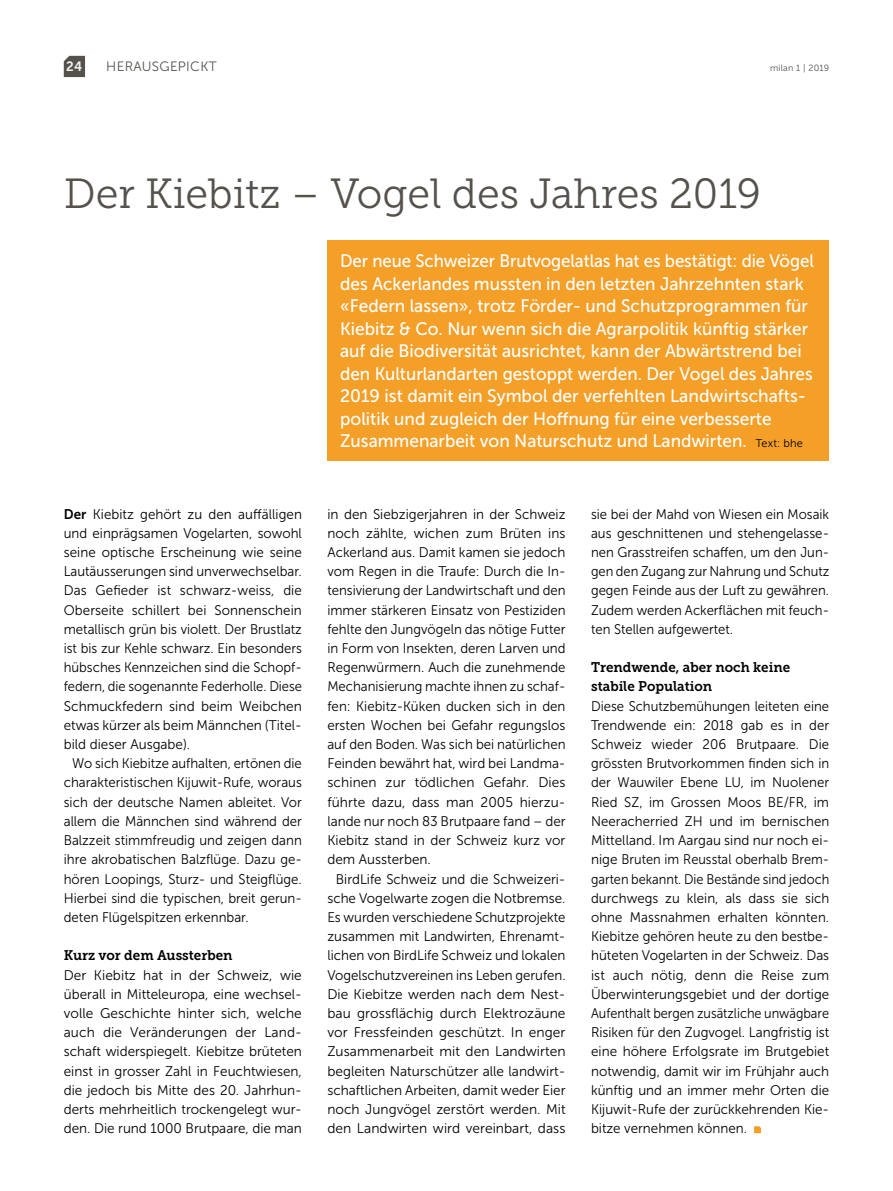
<style>
.page{position:relative;width:893px;height:1191px;background:#fff}
.page>*{position:absolute;margin:0;border:0;box-sizing:border-box;transform-origin:0 0}
.t1{font:42px "Museo Slab 300";color:#55524e}
.t2{font:18px/22.5px "Museo Sans 500";color:#fff;scale:.94 1}
.t3{font:13.95px/19.2px "Museo Sans 300";color:#000;text-align:justify;scale:.94 1}
.t4{font:13.95px/19.2px "Museo Sans 300";color:#000;text-align:justify}
.t5{font:13.95px/19.2px "Museo Sans 300";color:#000;text-align:justify;scale:.96 1}
.t6{font:13.95px/19.2px "Museo Slab 700";color:#000;scale:.96 1}
.t7{font:13.5px "Museo Sans 300";letter-spacing:.02em;color:#55524e}
.t8{font:13.5px "Museo Sans 700";color:#f3f3f2}
.t9{font:9px "Museo Sans 300";letter-spacing:.02em;color:#55524e}
.s1{font-family:"Museo Sans 700"}
.s2{font-family:"Museo Sans 300";font-size:11.25px;color:#000}
</style>
<div class="page">
<svg style="left:64px;top:56px;width:21px;height:21px"></svg>
<svg style="left:754px;top:1126px;width:7px;height:7px"></svg>
<div style="left:327px;top:240px;width:502px;height:221px;background:#f49f28"></div>
<p class="t8" style="left:66px;top:59px;width:18px">24</p>
<p class="t7" style="left:106px;top:59px;width:112px">HERAUSGEPICKT</p>
<p class="t9" style="left:770px;top:63px;width:61px">milan 1 | 2019</p>
<h1 class="t1" style="left:64px;top:171px;width:699px">Der Kiebitz – Vogel des Jahres 2019</h1>
<p class="t5" style="left:64px;top:504px;width:250px"><span class="s1">Der</span> Kiebitz gehört zu den auffälligen und einprägsamen Vogelarten, sowohl seine optische Erscheinung wie seine Lautäusserungen sind unverwechselbar.<br>Das Gefieder ist schwarz-weiss, die Oberseite schillert bei Sonnenschein metallisch grün bis violett. Der Brustlatz ist bis zur Kehle schwarz. Ein besonders hübsches Kennzeichen sind die Schopf&shy;federn, die sogenannte Federholle. Diese Schmuckfedern sind beim Weibchen etwas kürzer als beim Männchen (Titel&shy;bild dieser Ausgabe).</p>
<p class="t3" style="left:64px;top:754px;width:255px;text-indent:9px">Wo sich Kiebitze aufhalten, ertönen die charakteristischen Kijuwit-Rufe, woraus sich der deutsche Namen ableitet. Vor allem die Männchen sind während der Balzzeit stimmfreudig und zeigen dann ihre akrobatischen Balzflüge. Dazu ge&shy;hören Loopings, Sturz- und Steigflüge.<br>Hierbei sind die typischen, breit gerun&shy;deten Flügelspitzen erkennbar.</p>
<p class="t6" style="left:64px;top:946px;width:177px">Kurz vor dem Aussterben</p>
<p class="t4" style="left:64px;top:965px;width:240px">Der Kiebitz hat in der Schweiz, wie überall in Mitteleuropa, eine wechsel&shy;volle Geschichte hinter sich, welche auch die Veränderungen der Land&shy;schaft widerspiegelt. Kiebitze brüteten einst in grosser Zahl in Feuchtwiesen, die jedoch bis Mitte des 20. Jahrhun&shy;derts mehrheitlich trockengelegt wur&shy;den. Die rund 1000 Brutpaare, die man</p>
<p class="t2" style="left:340px;top:250px;width:505px">Der neue Schweizer Brutvogelatlas hat es bestätigt: die Vögel des Ackerlandes mussten in den letzten Jahrzehnten stark «Federn lassen», trotz Förder- und Schutzprogrammen für Kiebitz &amp; Co. Nur wenn sich die Agrarpolitik künftig stärker auf die Biodiversität ausrichtet, kann der Abwärtstrend bei den Kulturlandarten gestoppt werden. Der Vogel des Jahres 2019 ist damit ein Symbol der verfehlten Landwirtschafts&shy;politik und zugleich der Hoffnung für eine verbesserte Zusammenarbeit von Naturschutz und Landwirten. <span class="s2">Text: bhe</span></p>
<p class="t4" style="left:327px;top:504px;width:240px">in den Siebzigerjahren in der Schweiz noch zählte, wichen zum Brüten ins Ackerland aus. Damit kamen sie jedoch vom Regen in die Traufe: Durch die In&shy;tensivierung der Landwirtschaft und den immer stärkeren Einsatz von Pestiziden fehlte den Jungvögeln das nötige Futter in Form von Insekten, deren Larven und Regenwürmern. Auch die zunehmende Mechanisierung machte ihnen zu schaf&shy;fen: Kiebitz-Küken ducken sich in den ersten Wochen bei Gefahr regungslos auf den Boden. Was sich bei natürlichen Feinden bewährt hat, wird bei Landma&shy;schinen zur tödlichen Gefahr. Dies führte dazu, dass man 2005 hierzu&shy;lande nur noch 83 Brutpaare fand – der Kiebitz stand in der Schweiz kurz vor dem Aussterben.</p>
<p class="t5" style="left:327px;top:869px;width:250px;text-align:center">BirdLife Schweiz und die Schweizeri&shy;sche Vogelwarte zogen die Notbremse.<br>Es wurden verschiedene Schutzprojekte zusammen mit Landwirten, Ehrenamt&shy;lichen von BirdLife Schweiz und lokalen Vogelschutzvereinen ins Leben gerufen.<br>Die Kiebitze werden nach dem Nest&shy;bau grossflächig durch Elektrozäune vor Fressfeinden geschützt. In enger Zusammenarbeit mit den Landwirten begleiten Naturschützer alle landwirt&shy;schaftlichen Arbeiten, damit weder Eier noch Jungvögel zerstört werden. Mit den Landwirten wird vereinbart, dass</p>
<p class="t3" style="left:591px;top:504px;width:255px">sie bei der Mahd von Wiesen ein Mosaik aus geschnittenen und stehengelasse&shy;nen Grasstreifen schaffen, um den Jun&shy;gen den Zugang zur Nahrung und Schutz gegen Feinde aus der Luft zu gewähren.<br>Zudem werden Ackerflächen mit feuch&shy;ten Stellen aufgewertet.</p>
<p class="t6" style="left:591px;top:658px;width:209px">Trendwende, aber noch keine stabile Population</p>
<p class="t3" style="left:591px;top:696px;width:255px">Diese Schutzbemühungen leiteten eine Trendwende ein: 2018 gab es in der Schweiz wieder 206 Brutpaare. Die grössten Brutvorkommen finden sich in der Wauwiler Ebene LU, im Nuolener Ried SZ, im Grossen Moos BE/FR, im Neeracherried ZH und im bernischen Mittelland. Im Aargau sind nur noch ei&shy;nige Bruten im Reusstal oberhalb Brem&shy;garten bekannt. Die Bestände sind jedoch durchwegs zu klein, als dass sie sich ohne Massnahmen erhalten könnten.<br>Kiebitze gehören heute zu den bestbe&shy;hüteten Vogelarten in der Schweiz. Das ist auch nötig, denn die Reise zum Überwinterungsgebiet und der dortige Aufenthalt bergen zusätzliche unwägbare Risiken für den Zugvogel. Langfristig ist eine höhere Erfolgsrate im Brutgebiet notwendig, damit wir im Frühjahr auch künftig und an immer mehr Orten die Kijuwit-Rufe der zurückkehrenden Kie&shy;bitze vernehmen können.</p>
</div>
